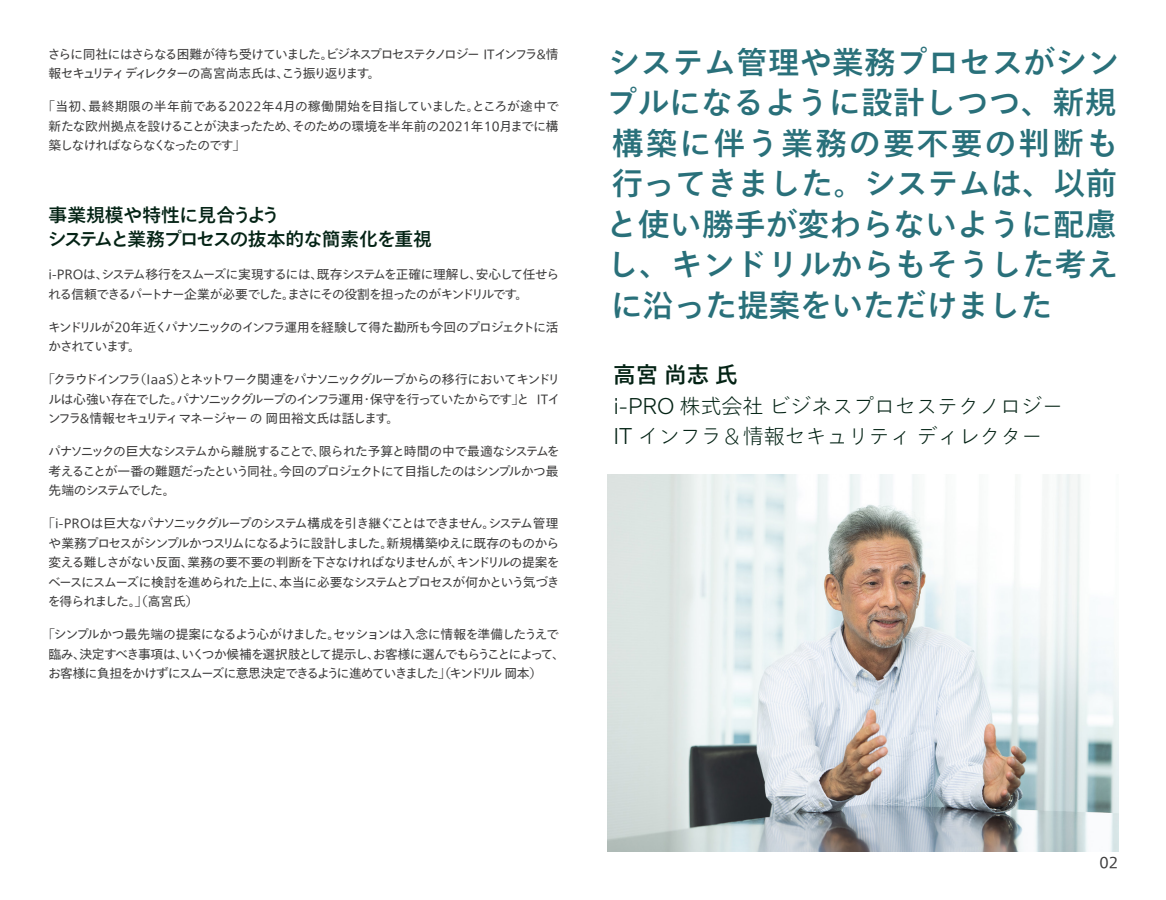
<style>
.page{position:relative;width:1166px;height:900px;background:#fff}
.page>*{position:absolute;margin:0;border:0;box-sizing:border-box;transform-origin:0 0}
.t1{font:500 31.5px/40.5px "Tazugane Gothic Std N";letter-spacing:.015em;color:#29707a;text-align:justify}
.t2{font:500 22.5px "Tazugane Gothic Std N";color:#042315}
.t3{font:100 21px/30.3px "Tazugane Gothic Std N";color:#042315}
.t4{font:500 18.75px/24.8px "Tazugane Gothic Std N";letter-spacing:-.035em;color:#042315}
.t5{font:15px "Tazugane Gothic Std N";color:#3d3c3c}
.t6{font:12.75px/19.5px "Tazugane Gothic Std N";letter-spacing:-.08em;color:#3d3c3c;text-align:justify}
.t7{font:12.75px/19.5px "Tazugane Gothic Std N";letter-spacing:-.11em;color:#3d3c3c}
.s1{font-family:"TWK Everett";font-weight:300}
</style>
<div class="page">
<img style="left:607px;top:474px;width:511px;height:377px">
<p class="t7" style="left:48px;top:45px;width:512px">さらに同社にはさらなる困難が待ち受けていました。ビジネスプロセステクノロジー ITインフラ＆情報セキュリティディレクターの高宮尚志氏は、こう振り返ります。</p>
<p class="t6" style="left:49px;top:98px;width:511px;text-indent:-6px">「当初、最終期限の半年前である2022年4月の稼働開始を目指していました。ところが途中で新たな欧州拠点を設けることが決まったため、そのための環境を半年前の2021年10月までに構築しなければならなくなったのです」</p>
<h3 class="t4" style="left:48px;top:204px;width:386px">事業規模や特性に見合うよう<br>システムと業務プロセスの抜本的な簡素化を重視</h3>
<p class="t6" style="left:48px;top:266px;width:512px">i-PROは、システム移行をスムーズに実現するには、既存システムを正確に理解し、安心して任せられる信頼できるパートナー企業が必要でした。まさにその役割を担ったのがキンドリルです。</p>
<p class="t6" style="left:48px;top:318px;width:512px">キンドリルが20年近くパナソニックのインフラ運用を経験して得た勘所も今回のプロジェクトに活かされています。</p>
<p class="t6" style="left:48px;top:370px;width:514px;text-indent:-6px">「クラウドインフラ（IaaS）とネットワーク関連をパナソニックグループからの移行においてキンドリルは心強い存在でした。パナソニックグループのインフラ運用・保守を行っていたからです」と ITインフラ＆情報セキュリティマネージャーの岡田裕文氏は話します。</p>
<p class="t6" style="left:48px;top:442px;width:513px">パナソニックの巨大なシステムから離脱することで、限られた予算と時間の中で最適なシステムを考えることが一番の難題だったという同社。今回のプロジェクトにて目指したのはシンプルかつ最先端のシステムでした。</p>
<p class="t6" style="left:48px;top:514px;width:513px;text-indent:-6px">「i-PROは巨大なパナソニックグループのシステム構成を引き継ぐことはできません。システム管理や業務プロセスがシンプルかつスリムになるように設計しました。新規構築ゆえに既存のものから変える難しさがない反面、業務の要不要の判断を下さなければなりませんが、キンドリルの提案をベースにスムーズに検討を進められた上に、本当に必要なシステムとプロセスが何かという気づきを得られました。」（高宮氏）</p>
<p class="t6" style="left:48px;top:625px;width:518px;text-align:left;text-indent:-6px">「シンプルかつ最先端の提案になるよう心がけました。セッションは入念に情報を準備したうえで臨み、決定すべき事項は、いくつか候補を選択肢として提示し、お客様に選んでもらうことによって、お客様に負担をかけずにスムーズに意思決定できるように進めていきました」（キンドリル岡本）</p>
<h1 class="t1" style="left:605px;top:44px;width:515px">システム管理や業務プロセスがシンプルになるように設計しつつ、新規構築に伴う業務の要不要の判断も行ってきました。システムは、以前と使い勝手が変わらないように配慮し、キンドリルからもそうした考えに沿った提案をいただけました</h1>
<h2 class="t2" style="left:613px;top:359px;width:126px">高宮 尚志 氏</h2>
<h3 class="t3" style="left:613px;top:392px;width:451px"><span class="s1">i-PRO</span> 株式会社ビジネスプロセステクノロジー<br><span class="s1">IT</span> インフラ＆情報セキュリティディレクター</h3>
<p class="t5" style="left:1099px;top:852px;width:20px">02</p>
</div>
